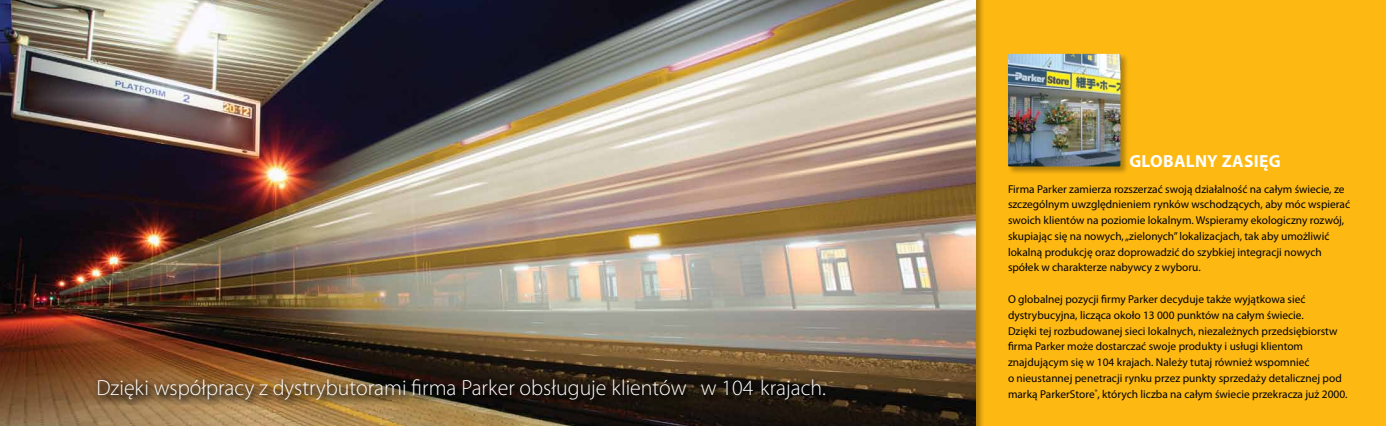
<style>
.page{position:relative;width:1386px;height:426px;background:#fff}
.page>*{position:absolute;margin:0;border:0;box-sizing:border-box;transform-origin:0 0}
.t1{font:300 21.88px "Myriad Pro";color:#fff}
.t2{font:700 17.5px "Myriad Pro";letter-spacing:.02em;color:#fff}
.t3{font:11.38px/15.8px "Myriad Pro";color:#000}
</style>
<div class="page">
<div style="left:975px;top:0;width:411px;height:425px;background:#fdb812"></div>
<div style="left:956px;top:0;width:29px;height:425px;background:#000;opacity:.3"></div>
<img style="left:0;top:0;width:975px;height:425px">
<div style="left:1007px;top:53px;width:122px;height:122px;background:#000;opacity:.3"></div>
<img style="left:1008px;top:54px;width:112px;height:112px">
<div style="left:92px;top:373px;width:745px;height:31px;background:#000;opacity:.75"></div>
<h1 class="t1" style="left:96px;top:374px;width:731px">Dzięki współpracy z dystrybutorami firma Parker obsługuje klientów w 104 krajach.</h1>
<h2 class="t2" style="left:1129px;top:149px;width:153px">GLOBALNY ZASIĘG</h2>
<p class="t3" style="left:1008px;top:180px;width:344px">Firma Parker zamierza rozszerzać swoją działalność na całym świecie, ze szczególnym uwzględnieniem rynków wschodzących, aby móc wspierać swoich klientów na poziomie lokalnym. Wspieramy ekologiczny rozwój, skupiając się na nowych, „zielonych” lokalizacjach, tak aby umożliwić lokalną produkcję oraz doprowadzić do szybkiej integracji nowych spółek w charakterze nabywcy z wyboru.</p>
<p class="t3" style="left:1008px;top:291px;width:341px">O globalnej pozycji firmy Parker decyduje także wyjątkowa sieć dystrybucyjna, licząca około 13 000 punktów na całym świecie.<br>Dzięki tej rozbudowanej sieci lokalnych, niezależnych przedsiębiorstw firma Parker może dostarczać swoje produkty i usługi klientom znajdującym się w 104 krajach. Należy tutaj również wspomnieć<br>o nieustannej penetracji rynku przez punkty sprzedaży detalicznej pod marką ParkerStore<sup>®</sup>, których liczba na całym świecie przekracza już 2000.</p>
</div>
